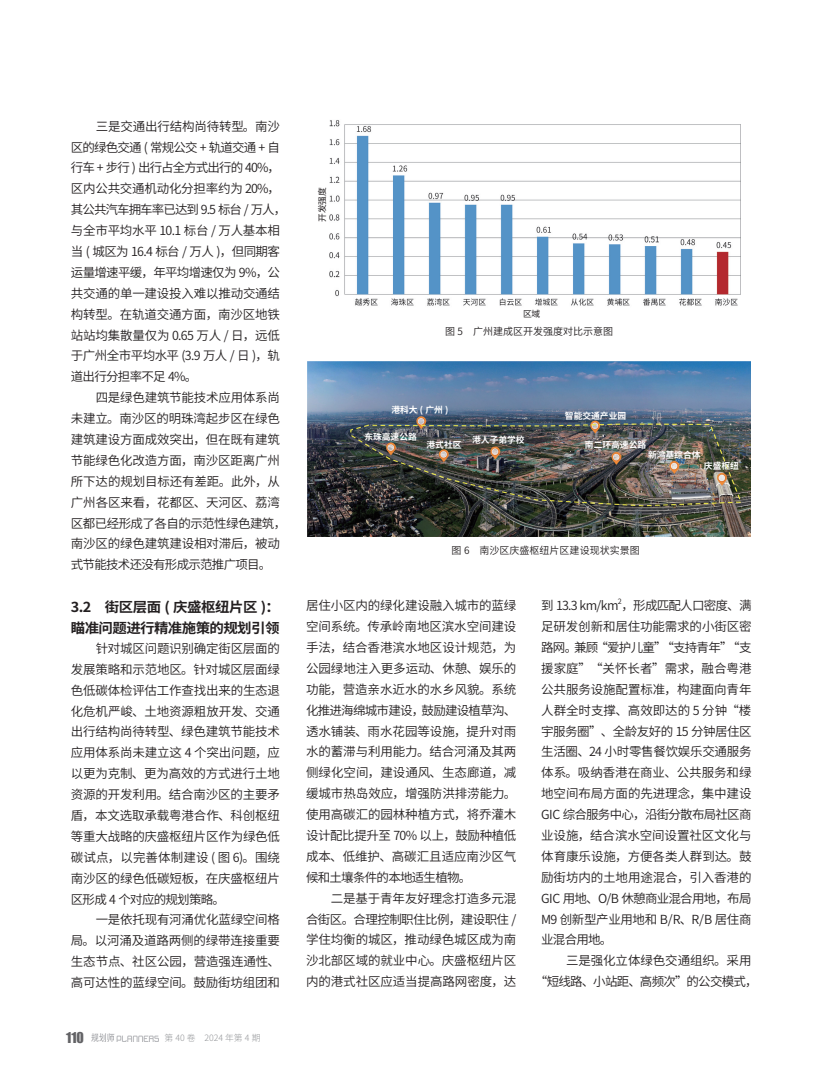
<style>
.page{position:relative;width:826px;height:1085px;background:#fff}
.page>*{position:absolute;margin:0;border:0;box-sizing:border-box;transform-origin:0 0}
.二级标题{font:700 13.75px/20.9px "Source Han Sans CN";letter-spacing:-.04em;color:#231f20;scale:1.05 1}
.t1{font:13.75px "Impact";color:#636366}
.正文{font:12.5px/20.9px "Source Han Sans CN";letter-spacing:-.015em;color:#231f20;text-align:justify}
.正文-2{font:12.5px "Source Han Sans CN";letter-spacing:-.06em;color:#231f20}
.图说{font:10px "Source Han Sans CN";color:#231f20}
.图说-2{font:700 8.75px "Source Han Sans CN";color:#fff}
.t2{font:300 8.75px "Source Han Sans CN";letter-spacing:.125em;color:#939598}
.框图文字{font:8.75px "Source Han Sans CN";letter-spacing:-.025em;color:#231f20}
.正文-3{font:7.25px "Source Han Sans CN";color:#231f20}
</style>
<div class="page">
<img style="left:91px;top:1033px;width:68px;height:8px">
<img style="left:307px;top:361px;width:443px;height:175px">
<img style="left:329px;top:120px;width:411px;height:186px">
<p class="正文" style="left:71px;top:116px;width:217px;text-align:left;text-indent:25px">三是交通出行结构尚待转型。南沙区的绿色交通 ( 常规公交 + 轨道交通 + 自行车 + 步行 ) 出行占全方式出行的 40%，区内公共交通机动化分担率约为 20%，其公共汽车拥车率已达到 9.5 标台 / 万人，与全市平均水平 10.1 标台 / 万人基本相当 ( 城区为 16.4 标台 / 万人 )，但同期客运量增速平缓，年平均增速仅为 9%，公共交通的单一建设投入难以推动交通结构转型。在轨道交通方面，南沙区地铁站站均集散量仅为 0.65 万人 / 日，远低于广州全市平均水平 (3.9 万人 / 日 )，轨道出行分担率不足 4%。</p>
<p class="正文" style="left:71px;top:387px;width:217px;text-align:left;text-indent:25px">四是绿色建筑节能技术应用体系尚未建立。南沙区的明珠湾起步区在绿色建筑建设方面成效突出，但在既有建筑节能绿色化改造方面，南沙区距离广州所下达的规划目标还有差距。此外，从广州各区来看，花都区、天河区、荔湾区都已经形成了各自的示范性绿色建筑，南沙区的绿色建筑建设相对滞后，被动式节能技术还没有形成示范推广项目。</p>
<p class="二级标题" style="left:71px;top:597px;width:201px">3.2 街区层面 ( 庆盛枢纽片区 )：瞄准问题进行精准施策的规划引领</p>
<p class="正文" style="left:71px;top:638px;width:211px;text-indent:25px">针对城区问题识别确定街区层面的发展策略和示范地区。针对城区层面绿色低碳体检评估工作查找出来的生态退化危机严峻、土地资源粗放开发、交通出行结构尚待转型、绿色建筑节能技术应用体系尚未建立这 4 个突出问题，应以更为克制、更为高效的方式进行土地资源的开发利用。结合南沙区的主要矛盾，本文选取承载粤港合作、科创枢纽等重大战略的庆盛枢纽片区作为绿色低碳试点，以完善体制建设 ( 图 6)。围绕南沙区的绿色低碳短板，在庆盛枢纽片区形成 4 个对应的规划策略。</p>
<p class="正文" style="left:71px;top:909px;width:211px;text-indent:25px">一是依托现有河涌优化蓝绿空间格局。以河涌及道路两侧的绿带连接重要生态节点、社区公园，营造强连通性、高可达性的蓝绿空间。鼓励街坊组团和</p>
<p class="t1" style="left:66px;top:1026px;width:19px">110</p>
<p class="t2" style="left:164px;top:1032px;width:98px">第40卷 2024年第4期</p>
<p class="框图文字" style="left:317px;top:222px;width:36px;rotate:-90deg">开发强度</p>
<p class="框图文字" style="left:523px;top:309px;width:19px">区域</p>
<p class="图说" style="left:445px;top:325px;width:169px">图 5 广州建成区开发强度对比示意图</p>
<p class="图说-2" style="left:391px;top:404px;width:58px">港科大 ( 广州 )</p>
<p class="图说-2" style="left:364px;top:432px;width:54px">东珠高速公路</p>
<p class="图说-2" style="left:426px;top:440px;width:36px">港式社区</p>
<p class="图说-2" style="left:472px;top:434px;width:54px">港人子弟学校</p>
<p class="图说-2" style="left:565px;top:411px;width:63px">智能交通产业园</p>
<p class="图说-2" style="left:585px;top:440px;width:63px">南二环高速公路</p>
<p class="图说-2" style="left:648px;top:449px;width:54px">新鸿基综合体</p>
<p class="图说-2" style="left:704px;top:461px;width:36px">庆盛枢纽</p>
<p class="图说" style="left:451px;top:544px;width:189px">图 6 南沙区庆盛枢纽片区建设现状实景图</p>
<p class="正文" style="left:306px;top:595px;width:212px">居住小区内的绿化建设融入城市的蓝绿空间系统。传承岭南地区滨水空间建设手法，结合香港滨水地区设计规范，为公园绿地注入更多运动、休憩、娱乐的功能，营造亲水近水的水乡风貌。系统化推进海绵城市建设，鼓励建设植草沟、透水铺装、雨水花园等设施，提升对雨水的蓄滞与利用能力。结合河涌及其两侧绿化空间，建设通风、生态廊道，减缓城市热岛效应，增强防洪排涝能力。使用高碳汇的园林种植方式，将乔灌木设计配比提升至 70% 以上，鼓励种植低成本、低维护、高碳汇且适应南沙区气候和土壤条件的本地适生植物。</p>
<p class="正文" style="left:306px;top:887px;width:212px;text-indent:25px">二是基于青年友好理念打造多元混合街区。合理控制职住比例，建设职住 /学住均衡的城区，推动绿色城区成为南沙北部区域的就业中心。庆盛枢纽片区内的港式社区应适当提高路网密度，达</p>
<p class="正文-3" style="left:618px;top:597px;width:6px">2</p>
<p class="正文" style="left:541px;top:616px;width:212px">足研发创新和居住功能需求的小街区密路网。兼顾“爱护儿童”“支持青年”“支援家庭”“关怀长者”需求，融合粤港公共服务设施配置标准，构建面向青年人群全时支撑、高效即达的 5 分钟“楼宇服务圈”、全龄友好的 15 分钟居住区生活圈、24 小时零售餐饮娱乐交通服务体系。吸纳香港在商业、公共服务和绿地空间布局方面的先进理念，集中建设GIC 综合服务中心，沿街分散布局社区商业设施，结合滨水空间设置社区文化与体育康乐设施，方便各类人群到达。鼓励街坊内的土地用途混合，引入香港的GIC 用地、O/B 休憩商业混合用地，布局M9 创新型产业用地和 B/R、R/B 居住商业混合用地。</p>
<p class="正文" style="left:535px;top:950px;width:224px;text-indent:31px">三是强化立体绿色交通组织。采用“短线路、小站距、高频次”的公交模式，</p>
<p class="正文-2" style="left:541px;top:598px;width:212px">到 13.3 km/km ，形成匹配人口密度、满</p>
</div>
